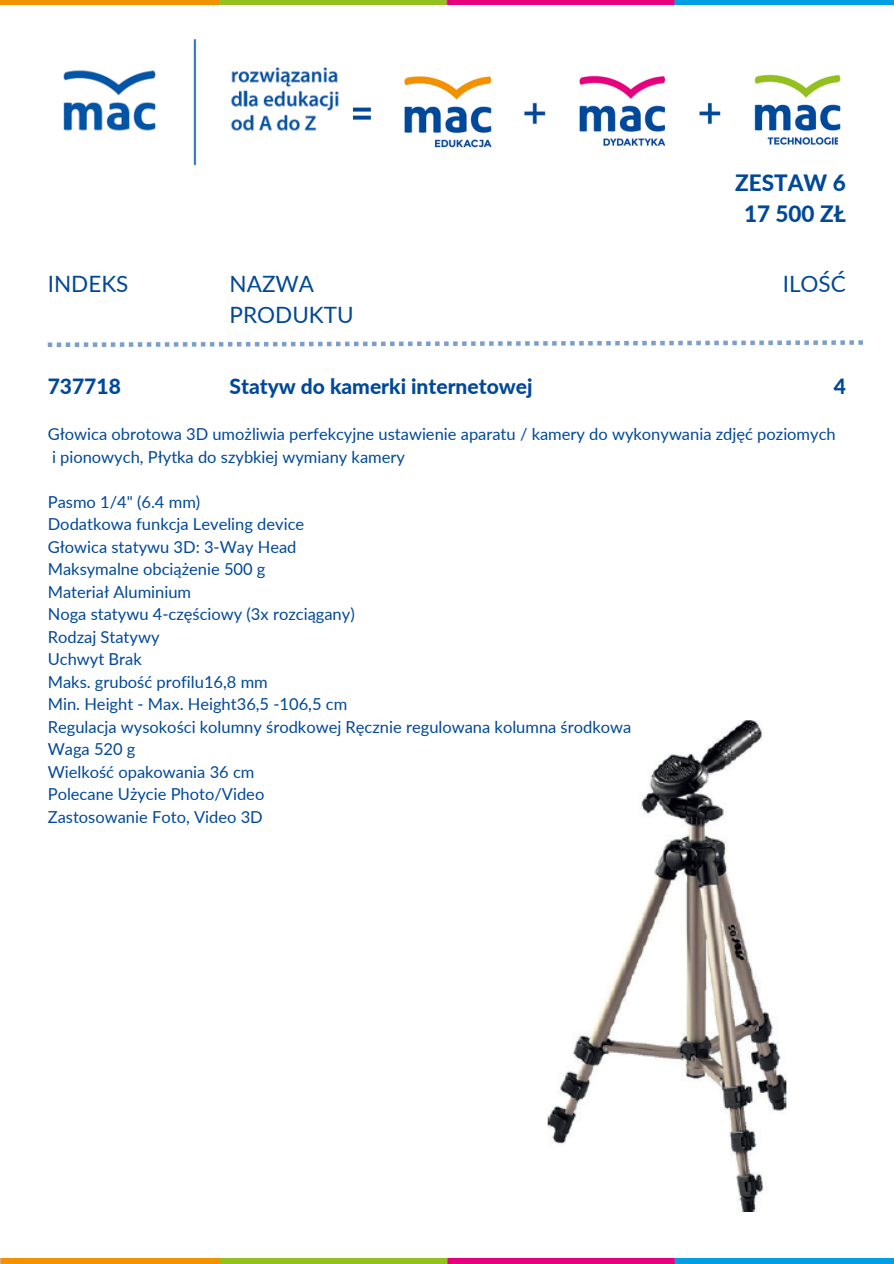
<style>
.page{position:relative;width:894px;height:1264px;background:#fff}
.page>*{position:absolute;margin:0;border:0;box-sizing:border-box;transform-origin:0 0}
.t1{font:22.5px/31.5px "Lato";color:#004899}
.t2{font:800 22.5px/31.5px "Lato";color:#004899;text-align:center}
.t3{font:800 21px "Lato";color:#004899}
.t4{font:16.5px "Lato";color:#004899}
</style>
<div class="page">
<img style="left:0;top:1258px;width:893px;height:4px">
<img style="left:0;top:0;width:893px;height:4px">
<img style="left:353px;top:74px;width:488px;height:74px">
<div style="left:838px;top:135px;width:55px;height:151px;background:#fff"></div>
<svg style="left:48px;top:340px;width:814px;height:7px"></svg>
<img style="left:547px;top:720px;width:240px;height:491px">
<img style="left:63px;top:39px;width:276px;height:127px">
<p class="t2" style="left:735px;top:166px;width:112px">ZESTAW 6<br>17 500 ZŁ</p>
<p class="t1" style="left:48px;top:267px;width:82px">INDEKS</p>
<p class="t1" style="left:782px;top:267px;width:65px">ILOŚĆ</p>
<p class="t1" style="left:229px;top:267px;width:126px">NAZWA<br>PRODUKTU</p>
<p class="t3" style="left:48px;top:374px;width:75px">737718</p>
<p class="t3" style="left:229px;top:374px;width:304px">Statyw do kamerki internetowej</p>
<p class="t3" style="left:833px;top:374px;width:14px">4</p>
<h2 class="t4" style="left:48px;top:424px;width:789px">Głowica obrotowa 3D umożliwia perfekcyjne ustawienie aparatu / kamery do wykonywania zdjęć poziomych</h2>
<h2 class="t4" style="left:52px;top:446px;width:354px">i pionowych, Płytka do szybkiej wymiany kamery</h2>
<h3 class="t4" style="left:48px;top:491px;width:154px">Pasmo 1/4" (6.4 mm)</h3>
<h3 class="t4" style="left:48px;top:514px;width:258px">Dodatkowa funkcja Leveling device</h3>
<p class="t4" style="left:48px;top:536px;width:250px">Głowica statywu 3D: 3-Way Head</p>
<p class="t4" style="left:48px;top:559px;width:219px">Maksymalne obciążenie 500 g</p>
<p class="t4" style="left:48px;top:581px;width:145px">Materiał Aluminium</p>
<p class="t4" style="left:48px;top:604px;width:308px">Noga statywu 4-częściowy (3x rozciągany)</p>
<p class="t4" style="left:48px;top:626px;width:113px">Rodzaj Statywy</p>
<p class="t4" style="left:48px;top:649px;width:96px">Uchwyt Brak</p>
<p class="t4" style="left:48px;top:671px;width:221px">Maks. grubość profilu16,8 mm</p>
<p class="t4" style="left:48px;top:694px;width:301px">Min. Height - Max. Height36,5 -106,5 cm</p>
<p class="t4" style="left:48px;top:716px;width:585px">Regulacja wysokości kolumny środkowej Ręcznie regulowana kolumna środkowa</p>
<p class="t4" style="left:48px;top:739px;width:89px">Waga 520 g</p>
<p class="t4" style="left:48px;top:761px;width:208px">Wielkość opakowania 36 cm</p>
<p class="t4" style="left:48px;top:784px;width:218px">Polecane Użycie Photo/Video</p>
<p class="t4" style="left:48px;top:806px;width:216px">Zastosowanie Foto, Video 3D</p>
</div>
